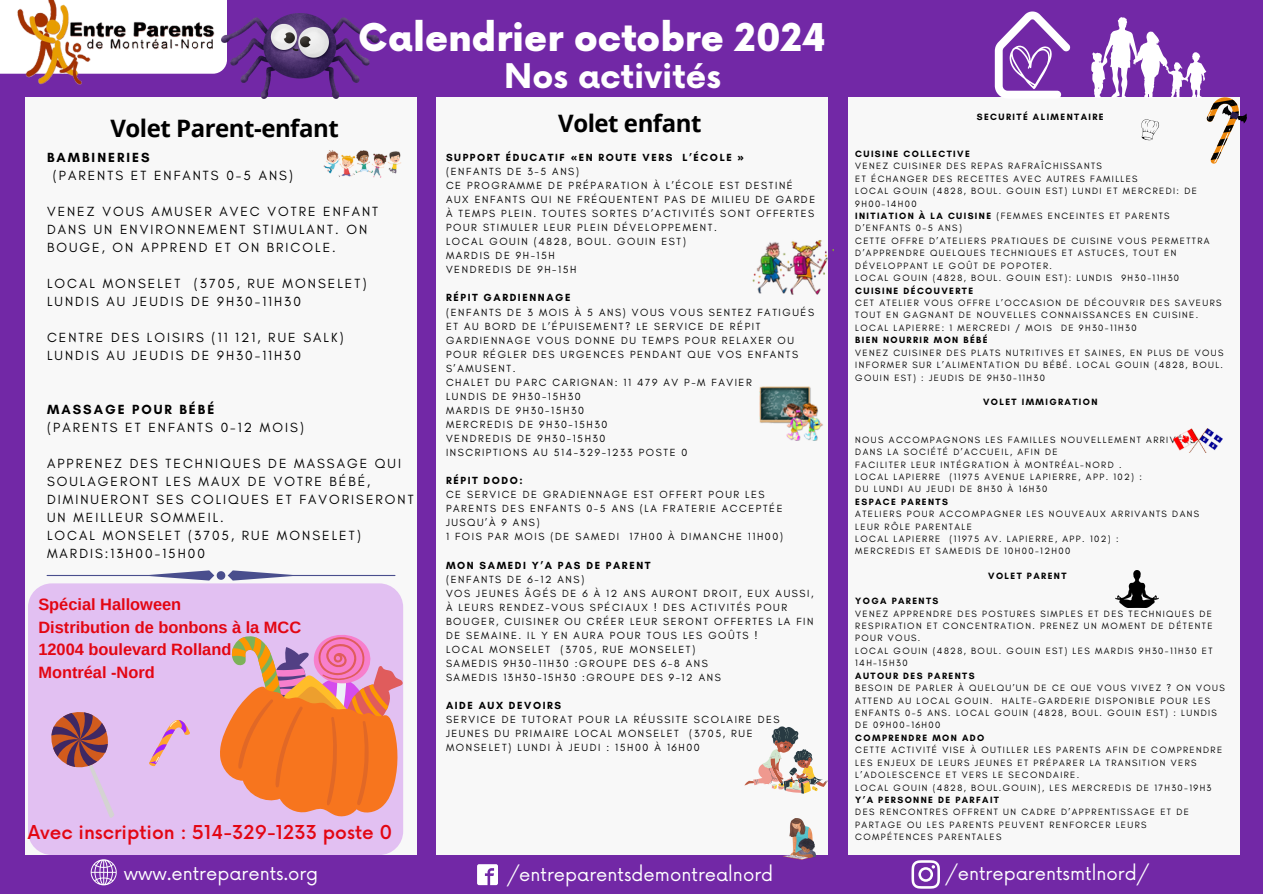
<style>
.page{position:relative;width:1263px;height:894px;background:#fff}
.page>*{position:absolute;margin:0;border:0;box-sizing:border-box;transform-origin:0 0}
.t1{font:900 37.2px "Now";color:#fff}
.t2{font:700 33.15px "Now";color:#fff}
.t3{font:700 24px "Open Sans";letter-spacing:-.02em;color:#000}
.t4{font:500 18.75px "Now";color:#e30613}
.t5{font:18px "Now";color:#fff}
.t6{font:700 16.35px/22.5px "Arimo";color:#e30613}
.t7{font:13.5px/18px "Glacial Indifference";letter-spacing:.15em;color:#000}
.t8{font:700 13.5px "Glacial Indifference";letter-spacing:.15em;color:#000}
.t9{font:10.5px/14.1px "Glacial Indifference";letter-spacing:.15em;color:#000}
.t10{font:700 10.5px "Glacial Indifference";letter-spacing:.15em;color:#000}
.t11{font:9.3px/12.5px "Glacial Indifference";letter-spacing:.15em;color:#000}
.t12{font:700 9.3px "Glacial Indifference";letter-spacing:.15em;color:#000}
.s1{font-family:"Noto Sans"}
.s2{font-weight:700}
</style>
<div class="page">
<div style="left:0;top:0;width:1263px;height:893px;background:#7228a6"></div>
<div style="left:25px;top:97px;width:392px;height:757px;background:#f8f8f8"></div>
<div style="left:436px;top:97px;width:391px;height:758px;background:#f8f8f8"></div>
<div style="left:848px;top:97px;width:392px;height:758px;background:#f8f8f8"></div>
<svg style="left:911px;top:860px;width:29px;height:28px"></svg>
<img style="left:0;top:0;width:227px;height:85px">
<img style="left:323px;top:150px;width:78px;height:28px">
<img style="left:752px;top:232px;width:81px;height:76px">
<img style="left:784px;top:818px;width:31px;height:41px">
<img style="left:1115px;top:570px;width:44px;height:37px">
<img style="left:759px;top:383px;width:69px;height:57px">
<svg style="left:744px;top:726px;width:83px;height:67px"></svg>
<svg style="left:995px;top:11px;width:75px;height:86px"></svg>
<img style="left:1174px;top:428px;width:48px;height:24px">
<svg style="left:47px;top:570px;width:348px;height:10px"></svg>
<svg style="left:91px;top:859px;width:26px;height:25px"></svg>
<svg style="left:477px;top:864px;width:21px;height:20px"></svg>
<div style="left:28px;top:583px;width:375px;height:271px;background:#e2c0f2;border-radius:24px"></div>
<svg style="left:1091px;top:17px;width:156px;height:147px"></svg>
<img style="left:221px;top:13px;width:158px;height:86px">
<svg style="left:220px;top:635px;width:183px;height:182px"></svg>
<svg style="left:51px;top:712px;width:63px;height:105px"></svg>
<svg style="left:149px;top:720px;width:41px;height:46px"></svg>
<p class="t1" style="left:358px;top:17px;width:469px">Calendrier octobre 2024</p>
<p class="t2" style="left:504px;top:58px;width:218px">Nos activités</p>
<p class="t3" style="left:110px;top:111px;width:230px">Volet Parent-enfant</p>
<p class="t3" style="left:558px;top:106px;width:145px">Volet enfant</p>
<p class="t10" style="left:446px;top:151px;width:300px">SUPPORT ÉDUCATIF <span class="s1">«</span>EN ROUTE VERS L’ÉCOLE <span class="s1">»</span></p>
<p class="t9" style="left:446px;top:164px;width:135px">(ENFANTS DE 3-5 ANS)</p>
<p class="t9" style="left:446px;top:178px;width:371px">CE PROGRAMME DE PRÉPARATION À L’ÉCOLE EST DESTINÉ AUX ENFANTS QUI NE FRÉQUENTENT PAS DE MILIEU DE GARDE À TEMPS PLEIN. TOUTES SORTES D’ACTIVITÉS SONT OFFERTES POUR STIMULER LEUR PLEIN DÉVELOPPEMENT.</p>
<h1 class="t9" style="left:446px;top:234px;width:241px">LOCAL GOUIN (4828, BOUL. GOUIN EST)</h1>
<h2 class="t9" style="left:446px;top:248px;width:110px">MARDIS DE 9H-15H</h2>
<p class="t9" style="left:446px;top:262px;width:132px">VENDREDIS DE 9H-15H</p>
<p class="t10" style="left:446px;top:291px;width:126px">RÉPIT GARDIENNAGE</p>
<p class="t9" style="left:446px;top:305px;width:369px">(ENFANTS DE 3 MOIS À 5 ANS) VOUS VOUS SENTEZ FATIGUÉS ET AU BORD DE L’ÉPUISEMENT? LE SERVICE DE RÉPIT GARDIENNAGE VOUS DONNE DU TEMPS POUR RELAXER OU POUR RÉGLER DES URGENCES PENDANT QUE VOS ENFANTS S’AMUSENT.</p>
<h4 class="t9" style="left:446px;top:375px;width:307px">CHALET DU PARC CARIGNAN: 11 479 AV P-M FAVIER</h4>
<p class="t9" style="left:446px;top:389px;width:136px">LUNDIS DE 9H30-15H30</p>
<p class="t9" style="left:446px;top:403px;width:139px">MARDIS DE 9H30-15H30</p>
<p class="t9" style="left:446px;top:417px;width:163px">MERCREDIS DE 9H30-15H30</p>
<p class="t9" style="left:446px;top:431px;width:161px">VENDREDIS DE 9H30-15H30</p>
<p class="t9" style="left:446px;top:445px;width:243px">INSCRIPTIONS AU 514-329-1233 POSTE 0</p>
<p class="t10" style="left:446px;top:474px;width:78px">RÉPIT DODO:</p>
<p class="t9" style="left:446px;top:487px;width:338px">CE SERVICE DE GRADIENNAGE EST OFFERT POUR LES<br>PARENTS DES ENFANTS 0-5 ANS (LA FRATERIE ACCEPTÉE<br>JUSQU’À 9 ANS)</p>
<p class="t9" style="left:446px;top:529px;width:339px">1 FOIS PAR MOIS (DE SAMEDI 17H00 À DIMANCHE 11H00)</p>
<p class="t10" style="left:446px;top:558px;width:206px">MON SAMEDI Y’A PAS DE PARENT</p>
<p class="t9" style="left:446px;top:571px;width:140px">(ENFANTS DE 6-12 ANS)</p>
<p class="t9" style="left:446px;top:585px;width:369px">VOS JEUNES ÂGÉS DE 6 À 12 ANS AURONT DROIT, EUX AUSSI, À LEURS RENDEZ-VOUS SPÉCIAUX ! DES ACTIVITÉS POUR BOUGER, CUISINER OU CRÉER LEUR SERONT OFFERTES LA FIN DE SEMAINE. IL Y EN AURA POUR TOUS LES GOÛTS !</p>
<p class="t9" style="left:446px;top:642px;width:251px">LOCAL MONSELET (3705, RUE MONSELET)</p>
<p class="t9" style="left:446px;top:656px;width:263px">SAMEDIS 9H30-11H30 :GROUPE DES 6-8 ANS</p>
<p class="t9" style="left:446px;top:670px;width:276px">SAMEDIS 13H30-15H30 :GROUPE DES 9-12 ANS</p>
<p class="t10" style="left:446px;top:699px;width:117px">AIDE AUX DEVOIRS</p>
<p class="t9" style="left:446px;top:712px;width:335px">SERVICE DE TUTORAT POUR LA RÉUSSITE SCOLAIRE DES<br>JEUNES DU PRIMAIRE LOCAL MONSELET (3705, RUE<br>MONSELET) LUNDI À JEUDI : 15H00 À 16H00</p>
<p class="t8" style="left:47px;top:149px;width:104px">BAMBINERIES</p>
<p class="t7" style="left:53px;top:166px;width:242px">(PARENTS ET ENFANTS 0-5 ANS)</p>
<p class="t7" style="left:47px;top:202px;width:333px">VENEZ VOUS AMUSER AVEC VOTRE ENFANT<br>DANS UN ENVIRONNEMENT STIMULANT. ON<br>BOUGE, ON APPREND ET ON BRICOLE.</p>
<p class="t7" style="left:47px;top:274px;width:321px">LOCAL MONSELET (3705, RUE MONSELET)</p>
<p class="t7" style="left:47px;top:292px;width:255px">LUNDIS AU JEUDIS DE 9H30-11H30</p>
<p class="t7" style="left:47px;top:328px;width:298px">CENTRE DES LOISIRS (11 121, RUE SALK)</p>
<p class="t7" style="left:47px;top:346px;width:255px">LUNDIS AU JEUDIS DE 9H30-11H30</p>
<p class="t8" style="left:47px;top:401px;width:169px">MASSAGE POUR BÉBÉ</p>
<p class="t7" style="left:47px;top:418px;width:258px">(PARENTS ET ENFANTS 0-12 MOIS)</p>
<p class="t7" style="left:47px;top:454px;width:368px">APPRENEZ DES TECHNIQUES DE MASSAGE QUI SOULAGERONT LES MAUX DE VOTRE BÉBÉ, DIMINUERONT SES COLIQUES ET FAVORISERONT UN MEILLEUR SOMMEIL.</p>
<p class="t7" style="left:47px;top:526px;width:315px">LOCAL MONSELET (3705, RUE MONSELET)</p>
<p class="t7" style="left:47px;top:544px;width:159px">MARDIS:13H00-15H00</p>
<p class="t6" style="left:38px;top:593px;width:264px">Spécial Halloween<br>Distribution de bonbons à la MCC<br>12004 boulevard Rolland<br>Montréal -Nord</p>
<p class="t4" style="left:28px;top:822px;width:366px">Avec inscription : 514-329-1233 poste 0</p>
<p class="t5" style="left:124px;top:863px;width:196px">www.entreparents.org</p>
<p class="t5" style="left:507px;top:864px;width:268px">/entreparentsdemontrealnord</p>
<p class="t12" style="left:977px;top:111px;width:128px">SECURITÉ ALIMENTAIRE</p>
<p class="t12" style="left:855px;top:148px;width:116px">CUISINE COLLECTIVE</p>
<p class="t11" style="left:855px;top:160px;width:248px">VENEZ CUISINER DES REPAS RAFRAÎCHISSANTS</p>
<p class="t11" style="left:855px;top:172px;width:284px">ET ÉCHANGER DES RECETTES AVEC AUTRES FAMILLES</p>
<p class="t11" style="left:855px;top:185px;width:343px">LOCAL GOUIN (4828, BOUL. GOUIN EST) LUNDI ET MERCREDI: DE<br>9H00-14H00</p>
<p class="t11" style="left:855px;top:209px;width:316px"><span class="s2">INITIATION À LA CUISINE</span> (FEMMES ENCEINTES ET PARENTS<br>D’ENFANTS 0-5 ANS)</p>
<p class="t11" style="left:855px;top:234px;width:356px">CETTE OFFRE D’ATELIERS PRATIQUES DE CUISINE VOUS PERMETTRA<br>D’APPRENDRE QUELQUES TECHNIQUES ET ASTUCES, TOUT EN<br>DÉVELOPPANT LE GOÛT DE POPOTER.</p>
<p class="t11" style="left:855px;top:271px;width:325px">LOCAL GOUIN (4828, BOUL. GOUIN EST): LUNDIS 9H30-11H30</p>
<p class="t12" style="left:855px;top:284px;width:119px">CUISINE DÉCOUVERTE</p>
<p class="t11" style="left:855px;top:296px;width:368px">CET ATELIER VOUS OFFRE L’OCCASION DE DÉCOUVRIR DES SAVEURS<br>TOUT EN GAGNANT DE NOUVELLES CONNAISSANCES EN CUISINE.<br>LOCAL LAPIERRE: 1 MERCREDI / MOIS DE 9H30-11H30</p>
<p class="t12" style="left:855px;top:334px;width:134px">BIEN NOURRIR MON BÉBÉ</p>
<p class="t11" style="left:855px;top:346px;width:370px;text-align:justify">VENEZ CUISINER DES PLATS NUTRITIVES ET SAINES, EN PLUS DE VOUS INFORMER SUR L’ALIMENTATION DU BÉBÉ. LOCAL GOUIN (4828, BOUL.<br>GOUIN EST) : JEUDIS DE 9H30-11H30</p>
<p class="t12" style="left:983px;top:396px;width:116px">VOLET IMMIGRATION</p>
<p class="t11" style="left:855px;top:433px;width:342px">NOUS ACCOMPAGNONS LES FAMILLES NOUVELLEMENT ARRIVÉES<br>DANS LA SOCIÉTÉ D’ACCUEIL, AFIN DE</p>
<p class="t11" style="left:855px;top:458px;width:268px">FACILITER LEUR INTÉGRATION À MONTRÉAL-NORD .</p>
<p class="t11" style="left:855px;top:470px;width:288px">LOCAL LAPIERRE (11975 AVENUE LAPIERRE, APP. 102) :</p>
<p class="t11" style="left:855px;top:482px;width:194px">DU LUNDI AU JEUDI DE 8H30 À 16H30</p>
<p class="t12" style="left:855px;top:496px;width:94px">ESPACE PARENTS</p>
<p class="t11" style="left:855px;top:507px;width:345px">ATELIERS POUR ACCOMPAGNER LES NOUVEAUX ARRIVANTS DANS<br>LEUR RÔLE PARENTALE</p>
<p class="t11" style="left:855px;top:532px;width:265px">LOCAL LAPIERRE (11975 AV. LAPIERRE, APP. 102) :</p>
<p class="t11" style="left:855px;top:545px;width:217px">MERCREDIS ET SAMEDIS DE 10H00-12H00</p>
<p class="t12" style="left:988px;top:570px;width:80px">VOLET PARENT</p>
<p class="t12" style="left:855px;top:595px;width:85px">YOGA PARENTS</p>
<p class="t11" style="left:855px;top:607px;width:359px;text-align:justify">VENEZ APPRENDRE DES POSTURES SIMPLES ET DES TECHNIQUES DE RESPIRATION ET CONCENTRATION. PRENEZ UN MOMENT DE DÉTENTE POUR VOUS.</p>
<p class="t11" style="left:855px;top:644px;width:359px">LOCAL GOUIN (4828, BOUL. GOUIN EST) LES MARDIS 9H30-11H30 ET<br>14H-15H30</p>
<p class="t12" style="left:855px;top:669px;width:121px">AUTOUR DES PARENTS</p>
<p class="t11" style="left:855px;top:681px;width:371px">BESOIN DE PARLER À QUELQU’UN DE CE QUE VOUS VIVEZ ? ON VOUS ATTEND AU LOCAL GOUIN. HALTE-GARDERIE DISPONIBLE POUR LES ENFANTS 0-5 ANS. LOCAL GOUIN (4828, BOUL. GOUIN EST) : LUNDIS DE 09H00-16H00</p>
<p class="t12" style="left:855px;top:731px;width:131px">COMPRENDRE MON ADO</p>
<p class="t11" style="left:855px;top:743px;width:368px">CETTE ACTIVITÉ VISE À OUTILLER LES PARENTS AFIN DE COMPRENDRE<br>LES ENJEUX DE LEURS JEUNES ET PRÉPARER LA TRANSITION VERS<br>L’ADOLESCENCE ET VERS LE SECONDAIRE.</p>
<p class="t11" style="left:855px;top:780px;width:358px">LOCAL GOUIN (4828, BOUL.GOUIN), LES MERCREDIS DE 17H30-19H3</p>
<h5 class="t12" style="left:855px;top:793px;width:145px">Y’A PERSONNE DE PARFAIT</h5>
<h3 class="t11" style="left:855px;top:805px;width:335px">DES RENCONTRES OFFRENT UN CADRE D’APPRENTISSAGE ET DE<br>PARTAGE OU LES PARENTS PEUVENT RENFORCER LEURS<br>COMPÉTENCES PARENTALES</h3>
<p class="t5" style="left:945px;top:863px;width:205px">/entreparentsmtlnord/</p>
</div>
